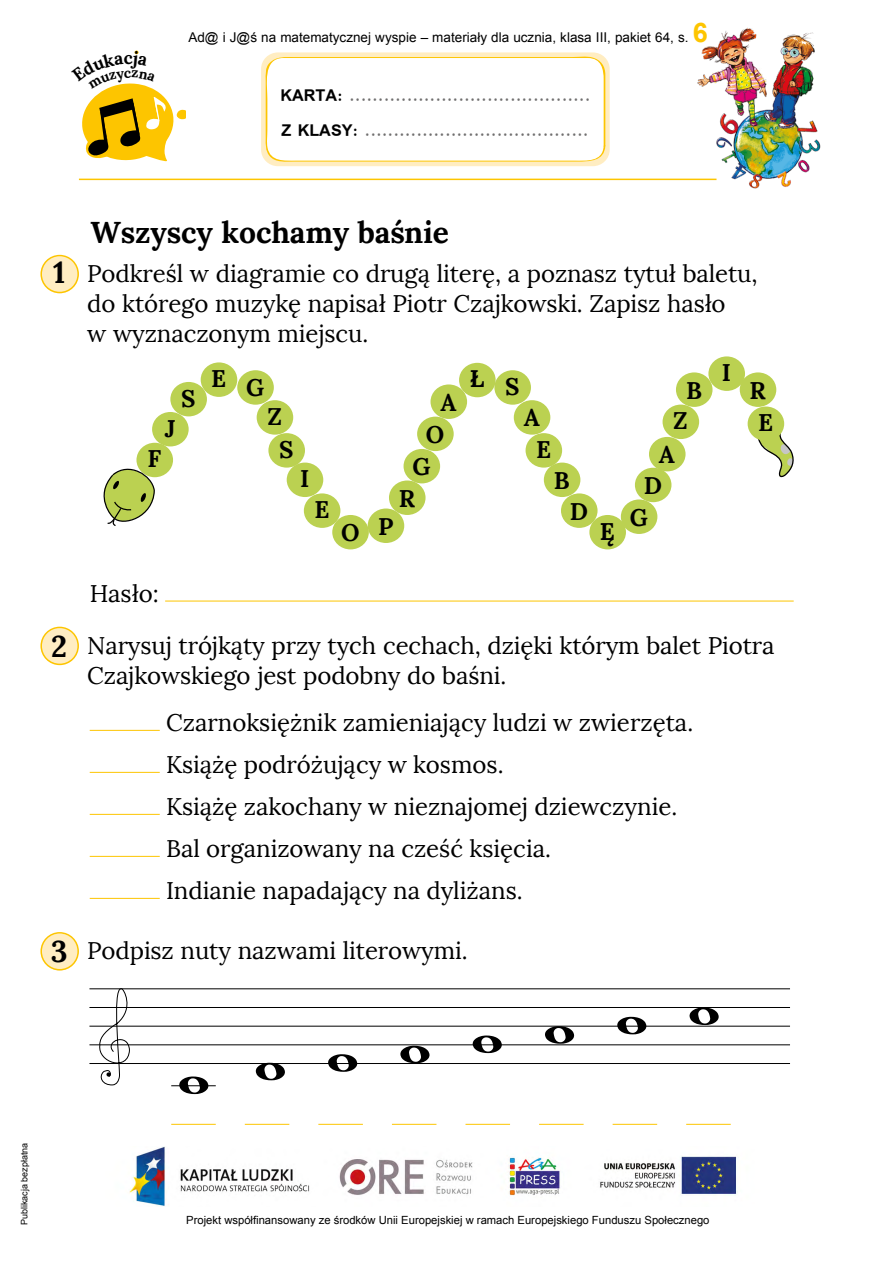
<style>
.page{position:relative;width:893px;height:1263px;background:#fff}
.page>*{position:absolute;margin:0;border:0;box-sizing:border-box;transform-origin:0 0}
.t1{font:700 30px "Lora";letter-spacing:-.005em;color:#000}
.t2{font:24px/42px "Lora";letter-spacing:-.005em;color:#000}
.t3{font:700 24px/33px "Lora";color:#000;text-align:center}
.t4{font:700 18px/35.2px "Simplified Arabic";color:#706f6f}
.t5{font:700 17.55px "Lora";color:#000}
.t6{font:13.5px "Arial";color:#000}
.t7{font:11.25px "Arial";color:#000}
.t8{font:9px "Arial";color:#000}
.s1{font-weight:700;font-size:27px;color:#fdc500}
.s2{color:#000}
.s3{font-weight:700;font-size:30px}
</style>
<div class="page">
<hr style="left:79px;top:179px;width:637px;height:1px;background:#fdc500">
<div style="left:261px;top:52px;width:349px;height:114px;background:#ffedc2;border-radius:17px"></div>
<svg style="left:262px;top:56px;width:343px;height:107px;background:#fefcf6"></svg>
<img style="left:696px;top:28px;width:125px;height:161px">
<img style="left:129px;top:1146px;width:609px;height:60px">
<svg style="left:40px;top:627px;width:39px;height:38px"></svg>
<hr style="left:165px;top:601px;width:629px;height:1px;background:#fdc500">
<hr style="left:90px;top:730px;width:70px;height:1px;background:#fdc500">
<hr style="left:90px;top:772px;width:70px;height:1px;background:#fdc500">
<hr style="left:90px;top:814px;width:70px;height:1px;background:#fdc500">
<hr style="left:90px;top:856px;width:70px;height:1px;background:#fdc500">
<hr style="left:90px;top:898px;width:70px;height:1px;background:#fdc500">
<svg style="left:40px;top:932px;width:39px;height:38px"></svg>
<svg style="left:754px;top:422px;width:40px;height:56px"></svg>
<div style="left:136px;top:443px;width:37px;height:34px;background:#bbd151;border-radius:50%"></div>
<svg style="left:103px;top:461px;width:52px;height:65px"></svg>
<div style="left:152px;top:412px;width:37px;height:34px;background:#bbd151;border-radius:50%"></div>
<div style="left:170px;top:382px;width:37px;height:34px;background:#bbd151;border-radius:50%"></div>
<div style="left:201px;top:362px;width:36px;height:35px;background:#bbd151;border-radius:50%"></div>
<div style="left:237px;top:370px;width:37px;height:35px;background:#bbd151;border-radius:50%"></div>
<div style="left:257px;top:400px;width:36px;height:35px;background:#bbd151;border-radius:50%"></div>
<div style="left:268px;top:433px;width:37px;height:35px;background:#bbd151;border-radius:50%"></div>
<div style="left:287px;top:463px;width:36px;height:34px;background:#bbd151;border-radius:50%"></div>
<div style="left:304px;top:493px;width:36px;height:35px;background:#bbd151;border-radius:50%"></div>
<div style="left:332px;top:515px;width:37px;height:34px;background:#bbd151;border-radius:50%"></div>
<div style="left:368px;top:508px;width:36px;height:35px;background:#bbd151;border-radius:50%"></div>
<div style="left:389px;top:480px;width:37px;height:35px;background:#bbd151;border-radius:50%"></div>
<div style="left:404px;top:449px;width:36px;height:34px;background:#bbd151;border-radius:50%"></div>
<div style="left:417px;top:417px;width:37px;height:34px;background:#bbd151;border-radius:50%"></div>
<div style="left:430px;top:384px;width:37px;height:35px;background:#bbd151;border-radius:50%"></div>
<div style="left:459px;top:363px;width:37px;height:34px;background:#bbd151;border-radius:50%"></div>
<div style="left:740px;top:372px;width:36px;height:35px;background:#bbd151;border-radius:50%"></div>
<div style="left:494px;top:370px;width:37px;height:35px;background:#bbd151;border-radius:50%"></div>
<div style="left:514px;top:400px;width:36px;height:35px;background:#bbd151;border-radius:50%"></div>
<div style="left:526px;top:433px;width:36px;height:35px;background:#bbd151;border-radius:50%"></div>
<div style="left:544px;top:463px;width:36px;height:34px;background:#bbd151;border-radius:50%"></div>
<div style="left:561px;top:493px;width:37px;height:35px;background:#bbd151;border-radius:50%"></div>
<div style="left:589px;top:515px;width:37px;height:34px;background:#bbd151;border-radius:50%"></div>
<div style="left:621px;top:499px;width:36px;height:35px;background:#bbd151;border-radius:50%"></div>
<div style="left:635px;top:468px;width:36px;height:34px;background:#bbd151;border-radius:50%"></div>
<div style="left:649px;top:437px;width:37px;height:34px;background:#bbd151;border-radius:50%"></div>
<div style="left:663px;top:405px;width:36px;height:34px;background:#bbd151;border-radius:50%"></div>
<div style="left:676px;top:372px;width:36px;height:35px;background:#bbd151;border-radius:50%"></div>
<div style="left:708px;top:356px;width:37px;height:35px;background:#bbd151;border-radius:50%"></div>
<div style="left:748px;top:406px;width:36px;height:35px;background:#bbd151;border-radius:50%"></div>
<hr style="left:89px;top:988px;width:701px;height:1px;background:#000">
<hr style="left:89px;top:1007px;width:701px;height:1px;background:#000">
<hr style="left:89px;top:1026px;width:701px;height:1px;background:#000">
<hr style="left:89px;top:1044px;width:701px;height:1px;background:#000">
<hr style="left:89px;top:1063px;width:701px;height:1px;background:#000">
<svg style="left:98px;top:988px;width:37px;height:98px"></svg>
<svg style="left:179px;top:1076px;width:29px;height:18px"></svg>
<hr style="left:171px;top:1085px;width:45px;height:1px;background:#000">
<svg style="left:256px;top:1064px;width:29px;height:16px"></svg>
<svg style="left:328px;top:1054px;width:29px;height:18px"></svg>
<svg style="left:400px;top:1046px;width:30px;height:17px"></svg>
<svg style="left:473px;top:1035px;width:29px;height:18px"></svg>
<svg style="left:545px;top:1026px;width:29px;height:18px"></svg>
<svg style="left:617px;top:1017px;width:29px;height:17px"></svg>
<svg style="left:689px;top:1008px;width:30px;height:17px"></svg>
<hr style="left:171px;top:1124px;width:45px;height:1px;background:#fdc500">
<hr style="left:245px;top:1124px;width:44px;height:1px;background:#fdc500">
<hr style="left:318px;top:1124px;width:45px;height:1px;background:#fdc500">
<hr style="left:392px;top:1124px;width:44px;height:1px;background:#fdc500">
<hr style="left:465px;top:1124px;width:45px;height:1px;background:#fdc500">
<hr style="left:539px;top:1124px;width:45px;height:1px;background:#fdc500">
<hr style="left:613px;top:1124px;width:44px;height:1px;background:#fdc500">
<hr style="left:686px;top:1124px;width:45px;height:1px;background:#fdc500">
<svg style="left:82px;top:50px;width:104px;height:112px"></svg>
<svg style="left:40px;top:254px;width:39px;height:39px"></svg>
<p class="t5" style="left:124px;top:46px;width:11px">c</p>
<p class="t6" style="left:188px;top:28px;width:521px">Ad@ i J@ś na matematycznej wyspie – materiały dla ucznia, klasa III, pakiet 64, s. <span class="s1">6</span></p>
<p class="t4" style="left:281px;top:78px;width:311px"><span class="s2">KARTA:</span> ..........................................<br><span class="s2">Z KLASY:</span> .......................................</p>
<p class="t1" style="left:53px;top:253px;width:14px">1</p>
<p class="t1" style="left:51px;top:627px;width:17px">2</p>
<p class="t1" style="left:90px;top:213px;width:360px">Wszyscy kochamy baśnie</p>
<p class="t2" style="left:87px;top:259px;width:672px;line-height:30px">Podkreśl w diagramie co drugą literę, a poznasz tytuł baletu, do którego muzykę napisał Piotr Czajkowski. Zapisz hasło<br>w wyznaczonym miejscu.</p>
<p class="t3" style="left:181px;top:381px;width:16px">S</p>
<p class="t3" style="left:165px;top:411px;width:12px">J</p>
<p class="t3" style="left:148px;top:442px;width:15px">F</p>
<p class="t3" style="left:211px;top:367px;width:55px">E G</p>
<p class="t3" style="left:267px;top:400px;width:28px">Z<br>S</p>
<p class="t3" style="left:300px;top:462px;width:11px">I</p>
<p class="t3" style="left:314px;top:493px;width:16px">E</p>
<p class="t3" style="left:440px;top:385px;width:18px">A</p>
<p class="t3" style="left:426px;top:418px;width:20px">O</p>
<p class="t3" style="left:412px;top:450px;width:20px">G</p>
<p class="t3" style="left:399px;top:481px;width:18px">R</p>
<p class="t3" style="left:341px;top:513px;width:54px">O P</p>
<p class="t3" style="left:722px;top:356px;width:11px">I</p>
<p class="t3" style="left:470px;top:366px;width:51px">Ł S</p>
<p class="t3" style="left:749px;top:373px;width:18px">R</p>
<p class="t3" style="left:524px;top:402px;width:29px;line-height:31.5px">A<br>E</p>
<p class="t3" style="left:554px;top:463px;width:17px">B</p>
<p class="t3" style="left:570px;top:494px;width:20px">D</p>
<p class="t3" style="left:600px;top:514px;width:16px">Ę</p>
<p class="t3" style="left:686px;top:373px;width:17px">B</p>
<p class="t3" style="left:673px;top:404px;width:16px">Z</p>
<p class="t3" style="left:758px;top:406px;width:16px">E</p>
<p class="t3" style="left:659px;top:438px;width:18px">A</p>
<p class="t3" style="left:644px;top:469px;width:20px">D</p>
<p class="t3" style="left:630px;top:500px;width:20px">G</p>
<p class="t2" style="left:90px;top:572px;width:71px">Hasło:</p>
<p class="t2" style="left:87px;top:631px;width:689px;line-height:30px">Narysuj trójkąty przy tych cechach, dzięki którym balet Piotra<br>Czajkowskiego jest podobny do baśni.</p>
<p class="t2" style="left:166px;top:701px;width:529px">Czarnoksiężnik zamieniający ludzi w zwierzęta.<br>Książę podróżujący w kosmos.<br>Książę zakochany w nieznajomej dziewczynie.<br>Bal organizowany na cześć księcia.<br>Indianie napadający na dyliżans.</p>
<p class="t2" style="left:51px;top:930px;width:418px"><span class="s3">3</span> Podpisz nuty nazwami literowymi.</p>
<p class="t8" style="left:18px;top:1225px;width:84px;rotate:-90deg">Publikacja bezpłatna</p>
<p class="t7" style="left:186px;top:1212px;width:525px">Projekt współfinansowany ze środków Unii Europejskiej w ramach Europejskiego Funduszu Społecznego</p>
</div>
